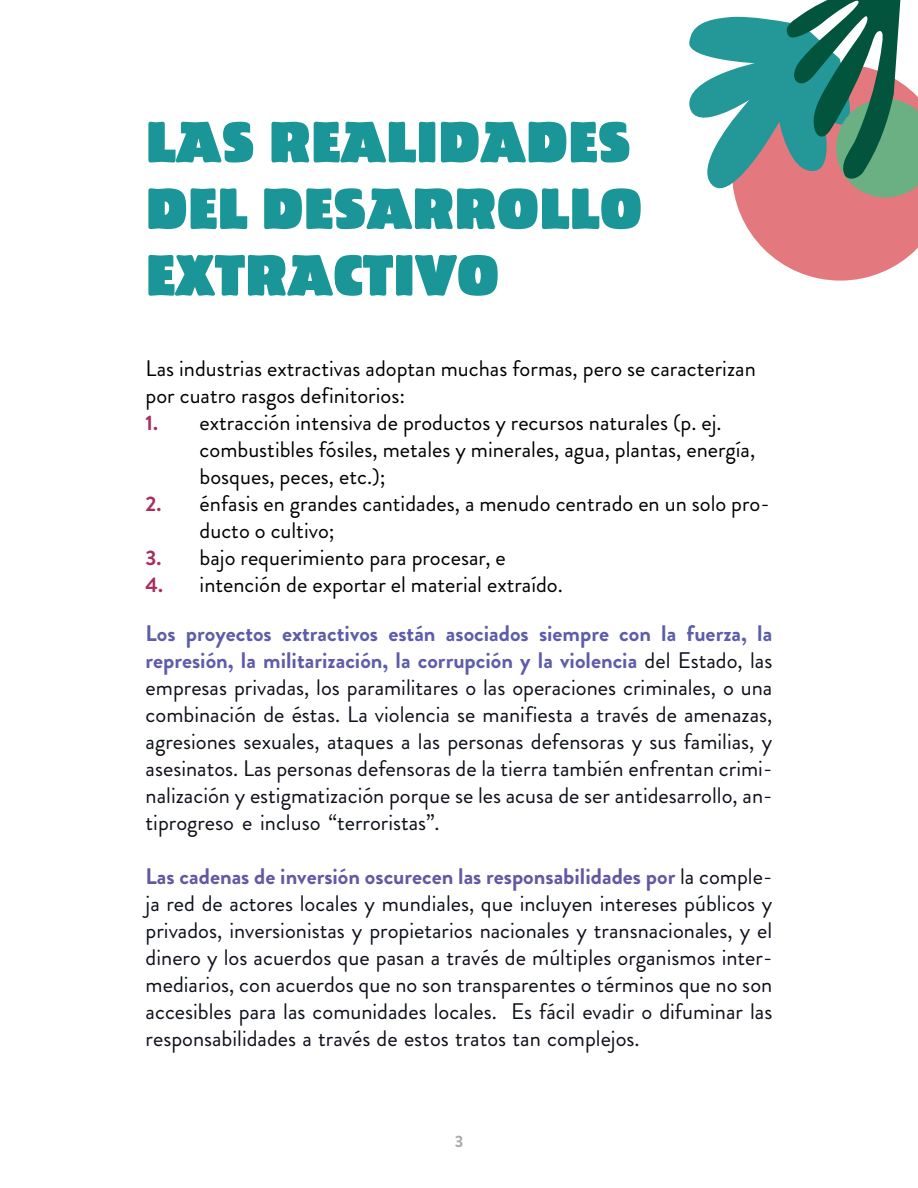
<style>
.page{position:relative;width:918px;height:1188px;background:#fff}
.page>*{position:absolute;margin:0;border:0;box-sizing:border-box;transform-origin:0 0}
.t1{font:55.5px/66.6px "Linotype Bariton";color:#1a9698}
.t2{font:22.5px/27px "Brandon Grotesque";color:#0e101a;text-align:justify}
.t3{font:22.5px/27px "Brandon Grotesque";color:#000}
.t4{font:700 22.5px/48.6px "Brandon Grotesque";color:#5e5da9}
.t5{font:700 16.5px "Brandon Grotesque";color:#a7a9ac}
.s1{font-weight:700;font-size:21px;color:#a82e5f}
.s2{font-size:21px;color:#a82e5f}
.s3{font-weight:400;color:#000}
.s4{font-weight:700;color:#5e5da9}
.s5{font-weight:700;color:#6358a2}
</style>
<div class="page">
<svg style="left:689px;top:0;width:229px;height:281px"></svg>
<h1 class="t1" style="left:146px;top:108px;width:498px">LAS REALIDADES<br>DEL DESARROLLO<br>EXTRACTIVO</h1>
<p class="t3" style="left:146px;top:355px;width:612px">Las industrias extractivas adoptan muchas formas, pero se caracterizan por cuatro rasgos definitorios:</p>
<p class="t3" style="left:200px;top:409px;width:557px;text-indent:-54px"><span class="s1">1.</span> extracción intensiva de productos y recursos naturales (p. ej. combustibles fósiles, metales y minerales, agua, plantas, energía, bosques, peces, etc.);</p>
<p class="t3" style="left:200px;top:490px;width:572px;text-indent:-54px"><span class="s1">2.</span> énfasis en grandes cantidades, a menudo centrado en un solo pro&shy;ducto o cultivo;</p>
<p class="t3" style="left:146px;top:544px;width:362px"><span class="s1">3.</span> bajo requerimiento para procesar, e</p>
<p class="t4" style="left:146px;top:561px;width:628px"><span class="s2">4.</span> <span class="s3">intención de exportar el material extraído.<br></span>Los proyectos extractivos están asociados siempre con la fuerza, la</p>
<p class="t2" style="left:146px;top:647px;width:628px"><span class="s4">represión, la militarización, la corrupción y la violencia</span> del Estado, las empresas privadas, los paramilitares o las operaciones criminales, o una combinación de éstas. La violencia se manifiesta a través de amenazas, agresiones sexuales, ataques a las personas defensoras y sus familias, y asesinatos. Las personas defensoras de la tierra también enfrentan crimi&shy;nalización y estigmatización porque se les acusa de ser antidesarrollo, an&shy;tiprogreso e incluso “terroristas”.</p>
<p class="t2" style="left:146px;top:863px;width:628px"><span class="s5">Las cadenas de inversión oscurecen las responsabilidades por</span> la comple&shy;ja red de actores locales y mundiales, que incluyen intereses públicos y privados, inversionistas y propietarios nacionales y transnacionales, y el dinero y los acuerdos que pasan a través de múltiples organismos inter&shy;mediarios, con acuerdos que no son transparentes o términos que no son accesibles para las comunidades locales. Es fácil evadir o difuminar las responsabilidades a través de estos tratos tan complejos.</p>
<p class="t5" style="left:455px;top:1130px;width:10px">3</p>
</div>
